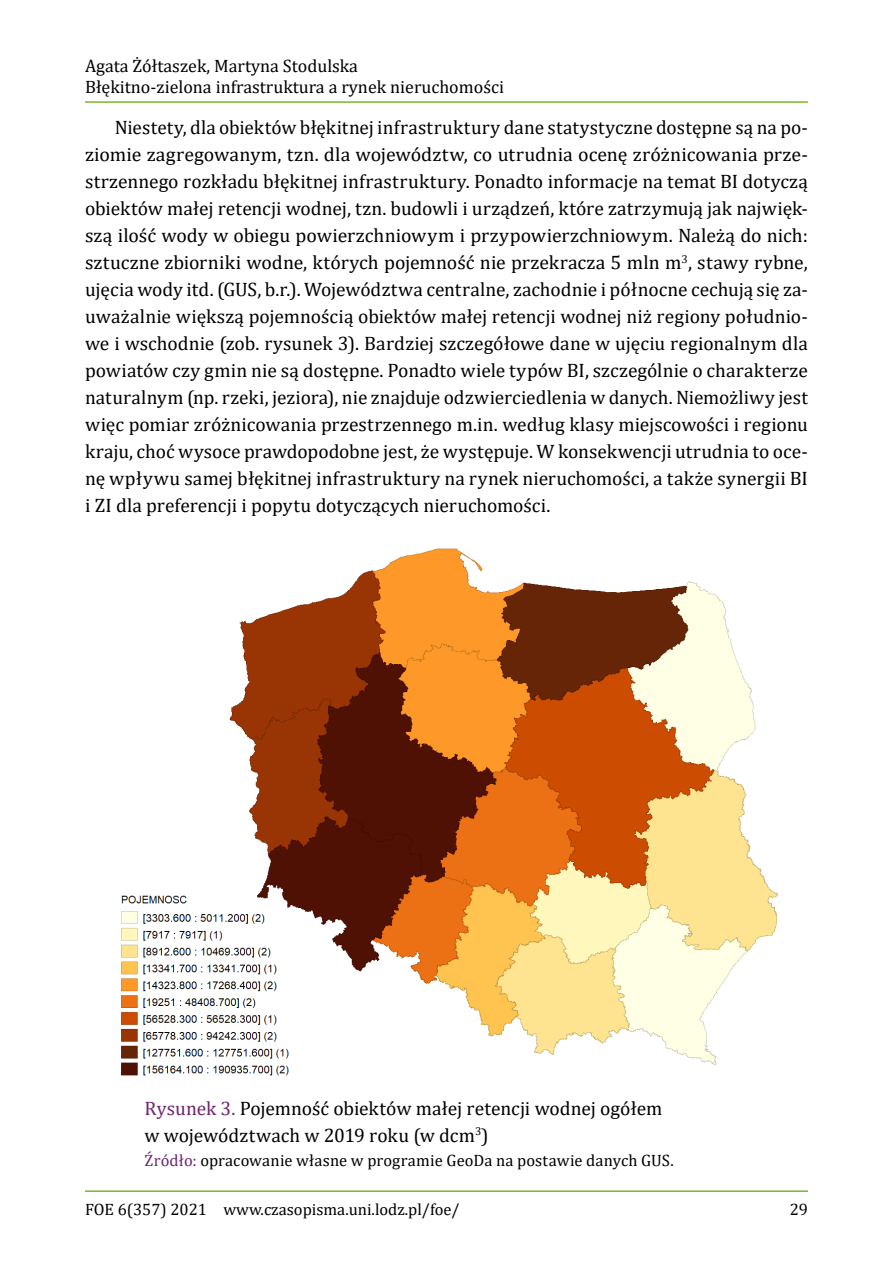
<style>
.page{position:relative;width:893px;height:1263px;background:#fff}
.page>*{position:absolute;margin:0;border:0;box-sizing:border-box;transform-origin:0 0}
.txt{font:19.5px/27px "Cambria";color:#000;text-align:justify}
.Rysunek_H{font:19.5px/27px "Cambria";letter-spacing:-.005em;color:#000}
.t1{font:18px/21.6px "Cambria";color:#000}
.Source{font:16.5px "Cambria";color:#000}
.s1{color:#702371}
</style>
<div class="page">
<hr style="left:85px;top:101px;width:723px;height:2px;background:#76b72d">
<hr style="left:85px;top:1190px;width:723px;height:2px;background:#76b72d">
<img style="left:121px;top:548px;width:657px;height:528px">
<p class="t1" style="left:85px;top:55px;width:420px">Agata Żółtaszek, Martyna Stodulska<br>Błękitno‑zielona infrastruktura a rynek nieruchomości</p>
<p class="txt" style="left:85px;top:114px;width:724px;text-indent:30px">Niestety, dla obiektów błękitnej infrastruktury dane statystyczne dostępne są na po&shy;ziomie zagregowanym, tzn. dla województw, co utrudnia ocenę zróżnicowania prze&shy;strzennego rozkładu błękitnej infrastruktury. Ponadto informacje na temat BI dotyczą obiektów małej retencji wodnej, tzn. budowli i urządzeń, które zatrzymują jak najwięk&shy;szą ilość wody w obiegu powierzchniowym i przypowierzchniowym. Należą do nich: sztuczne zbiorniki wodne, których pojemność nie przekracza 5 mln m<sup>3</sup>, stawy rybne, ujęcia wody itd. (GUS, b.r.). Województwa centralne, zachodnie i północne cechują się za&shy;uważalnie większą pojemnością obiektów małej retencji wodnej niż regiony południo&shy;we i wschodnie (zob. rysunek 3). Bardziej szczegółowe dane w ujęciu regionalnym dla powiatów czy gmin nie są dostępne. Ponadto wiele typów BI, szczególnie o charakterze naturalnym (np. rzeki, jeziora), nie znajduje odzwierciedlenia w danych. Niemożliwy jest więc pomiar zróżnicowania przestrzennego m.in. według klasy miejscowości i regionu kraju, choć wysoce prawdopodobne jest, że występuje. W konsekwencji utrudnia to oce&shy;nę wpływu samej błękitnej infrastruktury na rynek nieruchomości, a także synergii BI i ZI dla preferencji i popytu dotyczących nieruchomości.</p>
<p class="Rysunek_H" style="left:145px;top:1094px;width:519px"><span class="s1">Rysunek 3.</span> Pojemność obiektów małej retencji wodnej ogółem w województwach w 2019 roku (w dcm<sup>3</sup>)</p>
<p class="Source" style="left:145px;top:1150px;width:531px"><span class="s1">Źródło:</span> opracowanie własne w programie GeoDa na postawie danych GUS.</p>
<p class="Source" style="left:85px;top:1199px;width:376px">FOE 6(357) 2021 www.czasopisma.uni.lodz.pl/foe/</p>
<p class="Source" style="left:790px;top:1199px;width:20px">29</p>
</div>
